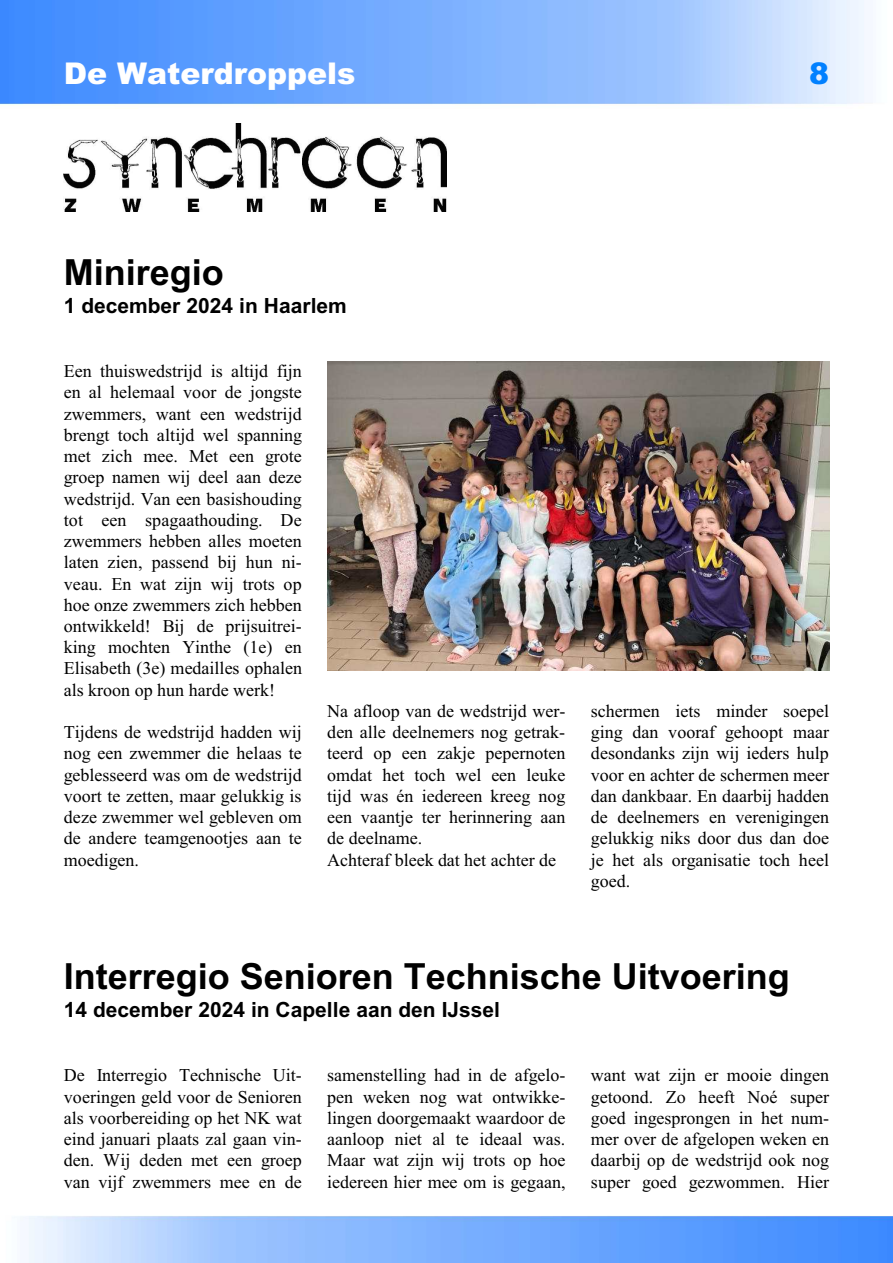
<style>
.page{position:relative;width:893px;height:1263px;background:#fff}
.page>*{position:absolute;margin:0;border:0;box-sizing:border-box;transform-origin:0 0}
.t1{font:700 36px "Arial";color:#000}
.t2{font:900 30px "Arial";color:#fff}
.t3{font:900 30px "Arial";color:#0080ff}
.t4{font:700 21px "Arial";color:#000}
.t5{font:18px/21.3px "Times New Roman";color:#000;text-align:justify}
</style>
<div class="page">
<img style="left:0;top:0;width:893px;height:1263px">
<img style="left:327px;top:361px;width:502px;height:309px">
<img style="left:64px;top:123px;width:383px;height:88px">
<h2 class="t2" style="left:64px;top:63px;width:293px">De Waterdroppels</h2>
<h2 class="t3" style="left:809px;top:63px;width:21px">8</h2>
<h1 class="t1" style="left:64px;top:259px;width:162px">Miniregio</h1>
<p class="t4" style="left:64px;top:298px;width:285px">1 december 2024 in Haarlem</p>
<p class="t5" style="left:64px;top:362px;width:240px">Een thuiswedstrijd is altijd fijn en al helemaal voor de jongste zwemmers, want een wedstrijd brengt toch altijd wel spanning met zich mee. Met een grote groep namen wij deel aan deze wedstrijd. Van een basishouding tot een spagaathouding. De zwemmers hebben alles moeten laten zien, passend bij hun ni&shy;veau. En wat zijn wij trots op hoe onze zwemmers zich hebben ontwikkeld! Bij de prijsuitrei&shy;king mochten Yinthe (1e) en Elisabeth (3e) medailles ophalen als kroon op hun harde werk!</p>
<p class="t5" style="left:64px;top:723px;width:240px">Tijdens de wedstrijd hadden wij nog een zwemmer die helaas te geblesseerd was om de wedstrijd voort te zetten, maar gelukkig is deze zwemmer wel gebleven om de andere teamgenootjes aan te moedigen.</p>
<p class="t5" style="left:327px;top:702px;width:240px;text-align:left">Na afloop van de wedstrijd wer&shy;den alle deelnemers nog getrak&shy;teerd op een zakje pepernoten omdat het toch wel een leuke tijd was én iedereen kreeg nog een vaantje ter herinnering aan de deelname.<br>Achteraf bleek dat het achter de</p>
<p class="t5" style="left:591px;top:702px;width:240px">schermen iets minder soepel ging dan vooraf gehoopt maar desondanks zijn wij ieders hulp voor en achter de schermen meer dan dankbaar. En daarbij hadden de deelnemers en verenigingen gelukkig niks door dus dan doe je het als organisatie toch heel goed.</p>
<h1 class="t1" style="left:64px;top:963px;width:728px">Interregio Senioren Technische Uitvoering</h1>
<p class="t4" style="left:64px;top:1002px;width:438px">14 december 2024 in Capelle aan den IJssel</p>
<p class="t5" style="left:64px;top:1066px;width:240px">De Interregio Technische Uit&shy;voeringen geld voor de Senioren als voorbereiding op het NK wat eind januari plaats zal gaan vin&shy;den. Wij deden met een groep van vijf zwemmers mee en de</p>
<p class="t5" style="left:327px;top:1066px;width:240px">samenstelling had in de afgelo&shy;pen weken nog wat ontwikke&shy;lingen doorgemaakt waardoor de aanloop niet al te ideaal was.<br>Maar wat zijn wij trots op hoe iedereen hier mee om is gegaan,</p>
<p class="t5" style="left:591px;top:1066px;width:240px">want wat zijn er mooie dingen getoond. Zo heeft Noé super goed ingesprongen in het num&shy;mer over de afgelopen weken en daarbij op de wedstrijd ook nog super goed gezwommen. Hier</p>
</div>
